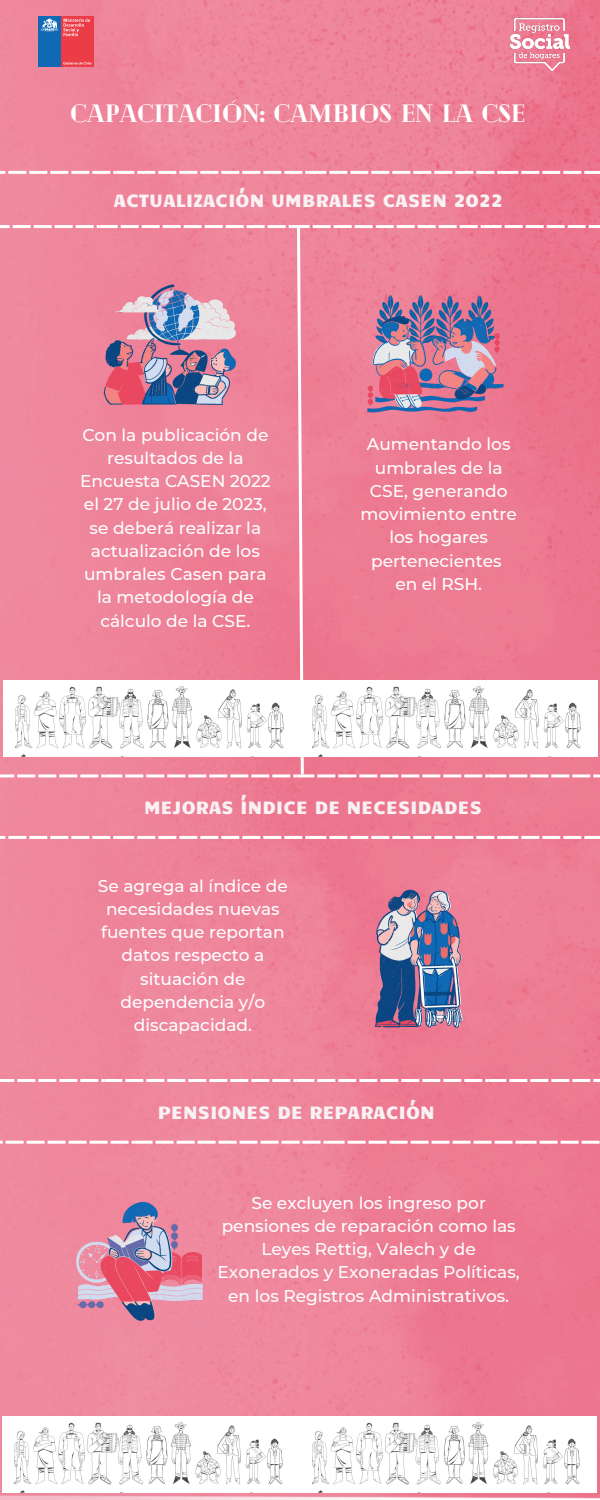
<style>
.page{position:relative;width:600px;height:1500px;background:#fff}
.page>*{position:absolute;margin:0;border:0;box-sizing:border-box;transform-origin:0 0}
.t1{font:900 25px "Cheque";color:#fff}
.t2{font:18px "Candal";letter-spacing:.015em;color:#f9f2f4}
.t3{font:500 17px/23.2px "Montserrat";color:#fefefe;text-align:center}
</style>
<div class="page">
<img style="left:0;top:0;width:600px;height:1500px">
<img style="left:38px;top:17px;width:55px;height:49px">
<img style="left:509px;top:17px;width:62px;height:55px">
<svg style="left:0;top:1079px;width:600px;height:3px"></svg>
<svg style="left:0;top:1141px;width:600px;height:3px"></svg>
<img style="left:343px;top:876px;width:166px;height:167px">
<img style="left:70px;top:1180px;width:145px;height:145px">
<svg style="left:0;top:836px;width:600px;height:3px"></svg>
<svg style="left:0;top:171px;width:600px;height:3px"></svg>
<svg style="left:0;top:225px;width:600px;height:552px;background:#e68198"></svg>
<img style="left:3px;top:681px;width:594px;height:75px">
<img style="left:3px;top:1416px;width:594px;height:76px">
<p class="t1" style="left:71px;top:97px;width:456px">CAPACITACIÓN: CAMBIOS EN LA CSE</p>
<p class="t2" style="left:114px;top:187px;width:390px">ACTUALIZACIÓN UMBRALES CASEN 2022</p>
<p class="t3" style="left:80px;top:423px;width:192px">Con la publicación de resultados de la<br>Encuesta CASEN 2022 el 27 de julio de 2023, se deberá realizar la actualización de los umbrales Casen para la metodología de cálculo de la CSE.</p>
<p class="t3" style="left:361px;top:433px;width:158px">Aumentando los umbrales de la<br>CSE, generando movimiento entre los hogares pertenecientes</p>
<p class="t3" style="left:395px;top:572px;width:88px">en el RSH.</p>
<p class="t2" style="left:144px;top:794px;width:339px">MEJORAS ÍNDICE DE NECESIDADES</p>
<p class="t3" style="left:98px;top:874px;width:192px">Se agrega al índice de necesidades nuevas fuentes que reportan datos respecto a situación de dependencia y/o discapacidad.</p>
<p class="t2" style="left:158px;top:1099px;width:279px">PENSIONES DE REPARACIÓN</p>
<p class="t3" style="left:218px;top:1191px;width:304px">Se excluyen los ingreso por pensiones de reparación como las<br>Leyes Rettig, Valech y de<br>Exonerados y Exoneradas Políticas, en los Registros Administrativos.</p>
</div>
